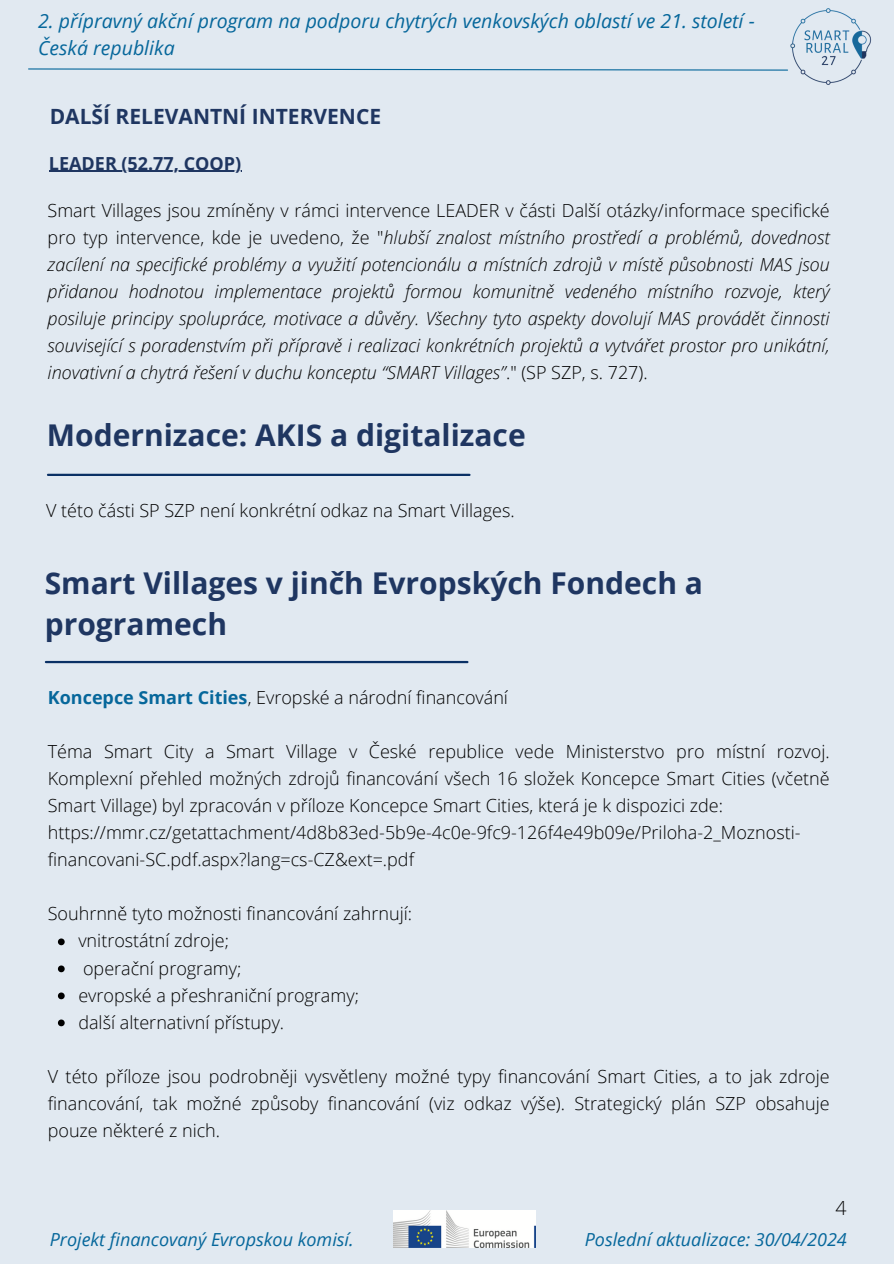
<style>
.page{position:relative;width:894px;height:1264px;background:#fff}
.page>*{position:absolute;margin:0;border:0;box-sizing:border-box;transform-origin:0 0}
.t1{font:700 30px/41.7px "Open Sans";color:#1f3661}
.t2{font:700 21px "Open Sans";color:#1f3661}
.t3{font:italic 19.5px/27px "Open Sans";color:#06679b}
.t4{font:300 19.5px "Open Sans";color:#000}
.t5{font:300 18px/27px "Open Sans";color:#000;text-align:justify}
.t6{font:italic 300 18px/27px "Open Sans";color:#000;text-align:justify}
.t7{font:italic 18px "Open Sans";color:#06679b}
.t8{font:700 18px "Open Sans";color:#1f3661}
.s1{font-style:normal}
.s2{font-weight:700;color:#06679b}
</style>
<div class="page">
<div style="left:0;top:0;width:893px;height:1263px;background:#e1e9f1"></div>
<img style="left:790px;top:8px;width:81px;height:77px">
<svg style="left:28px;top:68px;width:760px;height:3px"></svg>
<hr style="left:49px;top:171px;width:192px;height:1px;background:#1f3661">
<hr style="left:48px;top:474px;width:421px;height:2px;background:#0a3065">
<hr style="left:46px;top:661px;width:421px;height:2px;background:#0a3065">
<svg style="left:58px;top:938px;width:7px;height:7px"></svg>
<svg style="left:58px;top:965px;width:7px;height:7px"></svg>
<svg style="left:58px;top:992px;width:7px;height:7px"></svg>
<svg style="left:58px;top:1019px;width:7px;height:7px"></svg>
<img style="left:393px;top:1210px;width:142px;height:37px">
<p class="t3" style="left:38px;top:7px;width:717px">2. přípravný akční program na podporu chytrých venkovských oblastí ve 21. století -<br>Česká republika</p>
<h4 class="t2" style="left:50px;top:101px;width:333px">DALŠÍ RELEVANTNÍ INTERVENCE</h4>
<p class="t8" style="left:49px;top:150px;width:194px">LEADER (52.77, COOP)</p>
<h2 class="t6" style="left:48px;top:197px;width:783px"><span class="s1">Smart Villages jsou zmíněny v rámci intervence LEADER v části Další otázky/informace specifické pro typ intervence, kde je uvedeno, že "</span>hlubší znalost místního prostředí a problémů, dovednost zacílení na specifické problémy a využití potencionálu a místních zdrojů v místě působnosti MAS jsou přidanou hodnotou implementace projektů formou komunitně vedeného místního rozvoje, který posiluje principy spolupráce, motivace a důvěry. Všechny tyto aspekty dovolují MAS provádět činnosti související s poradenstvím při přípravě i realizaci konkrétních projektů a vytvářet prostor pro unikátní, inovativní a chytrá řešení v duchu konceptu “SMART Villages”<span class="s1">." (SP SZP, s. 727).</span></h2>
<h1 class="t1" style="left:47px;top:413px;width:480px">Modernizace: AKIS a digitalizace</h1>
<p class="t5" style="left:46px;top:496px;width:470px">V této části SP SZP není konkrétní odkaz na Smart Villages.</p>
<h1 class="t1" style="left:45px;top:561px;width:659px">Smart Villages v jinčh Evropských Fondech a programech</h1>
<p class="t5" style="left:48px;top:684px;width:461px"><span class="s2">Koncepce Smart Cities</span>, Evropské a národní financování</p>
<p class="t5" style="left:48px;top:738px;width:783px">Téma Smart City a Smart Village v České republice vede Ministerstvo pro místní rozvoj.<br>Komplexní přehled možných zdrojů financování všech 16 složek Koncepce Smart Cities (včetně Smart Village) byl zpracován v příloze Koncepce Smart Cities, která je k dispozici zde:</p>
<p class="t5" style="left:48px;top:819px;width:754px">https://mmr.cz/getattachment/4d8b83ed-5b9e-4c0e-9fc9-126f4e49b09e/Priloha-2_Moznosti&shy;financovani-SC.pdf.aspx?lang=cs-CZ&amp;ext=.pdf</p>
<p class="t5" style="left:48px;top:900px;width:366px">Souhrnně tyto možnosti financování zahrnují:</p>
<p class="t5" style="left:78px;top:927px;width:152px">vnitrostátní zdroje;</p>
<p class="t5" style="left:83px;top:954px;width:160px">operační programy;</p>
<p class="t5" style="left:78px;top:981px;width:282px">evropské a přeshraniční programy;</p>
<p class="t5" style="left:78px;top:1008px;width:207px">další alternativní přístupy.</p>
<p class="t5" style="left:48px;top:1062px;width:783px">V této příloze jsou podrobněji vysvětleny možné typy financování Smart Cities, a to jak zdroje financování, tak možné způsoby financování (viz odkaz výše). Strategický plán SZP obsahuje pouze některé z nich.</p>
<h3 class="t4" style="left:835px;top:1193px;width:13px">4</h3>
<p class="t7" style="left:50px;top:1226px;width:305px">Projekt financovaný Evropskou komisí.</p>
<p class="t7" style="left:584px;top:1226px;width:263px">Poslední aktualizace: 30/04/2024</p>
</div>
